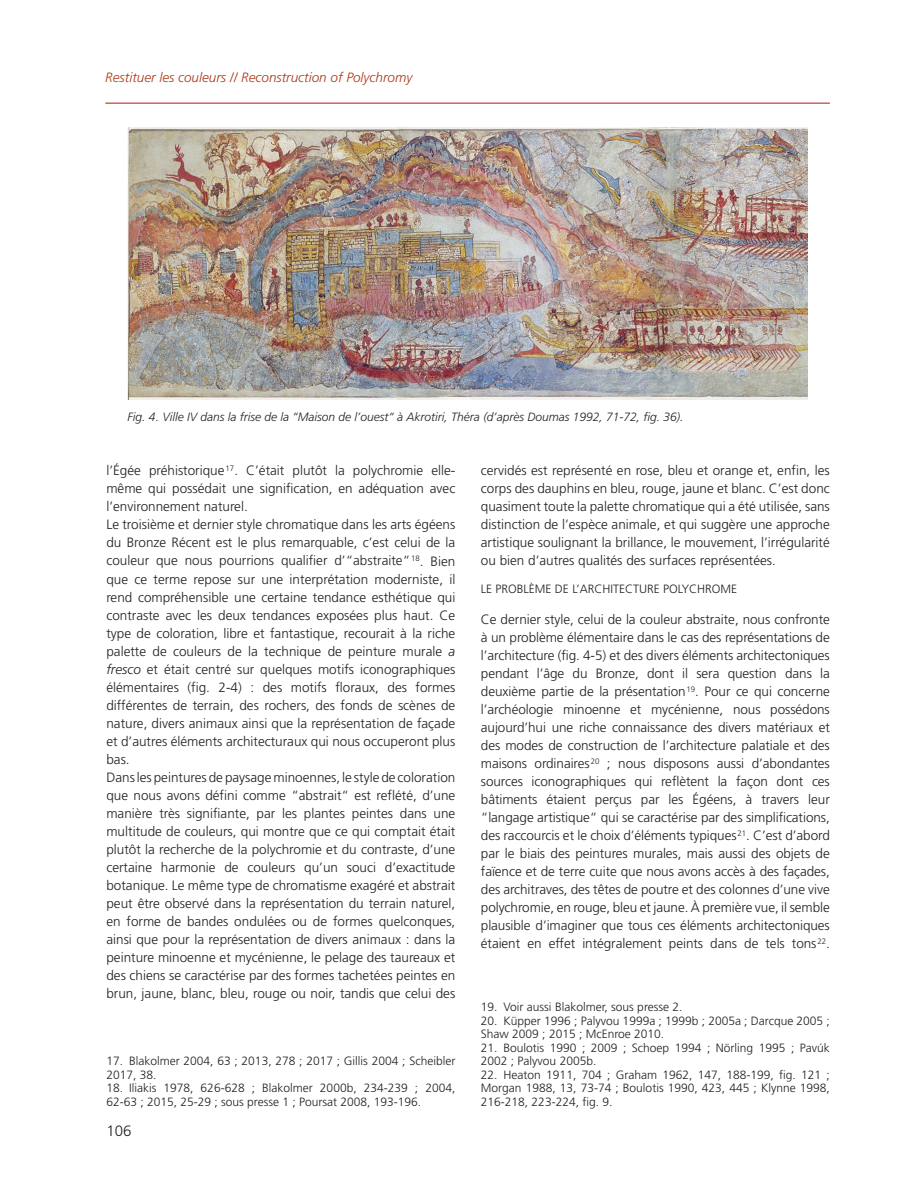
<style>
.page{position:relative;width:915px;height:1191px;background:#fff}
.page>*{position:absolute;margin:0;border:0;box-sizing:border-box;transform-origin:0 0}
.t1{font:300 15px "Frutiger";color:#231f20}
.t2{font:300 13.5px/18px "Frutiger LT Std";color:#231f20;text-align:justify}
.t3{font:italic 300 13.5px "Frutiger LT Std";color:#ad371a}
.t4{font:300 12px/13.5px "Frutiger LT Std";color:#231f20}
.t5{font:italic 300 12px "Frutiger LT Std";color:#231f20}
.s1{font-style:italic}
</style>
<div class="page">
<hr style="left:105px;top:103px;width:724px;height:1px;background:#ad371a">
<img style="left:128px;top:128px;width:679px;height:271px">
<p class="t3" style="left:105px;top:70px;width:308px">Restituer les couleurs // Reconstruction of Polychromy</p>
<p class="t5" style="left:128px;top:410px;width:557px">Fig. 4. Ville IV dans la frise de la “Maison de l’ouest“ à Akrotiri, Théra (d’après Doumas 1992, 71-72, fig. 36).</p>
<p class="t2" style="left:106px;top:462px;width:350px;text-align:left">l’Égée préhistorique<sup>17</sup>. C’était plutôt la polychromie elle&shy;même qui possédait une signification, en adéquation avec l’environnement naturel.<br>Le troisième et dernier style chromatique dans les arts égéens du Bronze Récent est le plus remarquable, c’est celui de la couleur que nous pourrions qualifier d’“abstraite“<sup>18</sup>. Bien que ce terme repose sur une interprétation moderniste, il rend compréhensible une certaine tendance esthétique qui contraste avec les deux tendances exposées plus haut. Ce type de coloration, libre et fantastique, recourait à la riche palette de couleurs de la technique de peinture murale <span class="s1">a fresco</span> et était centré sur quelques motifs iconographiques élémentaires (fig. 2-4) : des motifs floraux, des formes différentes de terrain, des rochers, des fonds de scènes de nature, divers animaux ainsi que la représentation de façade et d’autres éléments architecturaux qui nous occuperont plus bas.<br>Dans les peintures de paysage minoennes, le style de coloration que nous avons défini comme “abstrait“ est reflété, d’une manière très signifiante, par les plantes peintes dans une multitude de couleurs, qui montre que ce qui comptait était plutôt la recherche de la polychromie et du contraste, d’une certaine harmonie de couleurs qu’un souci d’exactitude botanique. Le même type de chromatisme exagéré et abstrait peut être observé dans la représentation du terrain naturel, en forme de bandes ondulées ou de formes quelconques, ainsi que pour la représentation de divers animaux : dans la peinture minoenne et mycénienne, le pelage des taureaux et des chiens se caractérise par des formes tachetées peintes en brun, jaune, blanc, bleu, rouge ou noir, tandis que celui des</p>
<p class="t4" style="left:106px;top:1054px;width:350px">17. Blakolmer 2004, 63 ; 2013, 278 ; 2017 ; Gillis 2004 ; Scheibler<br>2017, 38.</p>
<p class="t4" style="left:106px;top:1081px;width:350px">18. Iliakis 1978, 626-628 ; Blakolmer 2000b, 234-239 ; 2004,<br>62‑63 ; 2015, 25-29 ; sous presse 1 ; Poursat 2008, 193-196.</p>
<p class="t1" style="left:106px;top:1122px;width:27px">106</p>
<p class="t2" style="left:480px;top:462px;width:350px">cervidés est représenté en rose, bleu et orange et, enfin, les corps des dauphins en bleu, rouge, jaune et blanc. C’est donc quasiment toute la palette chromatique qui a été utilisée, sans distinction de l’espèce animale, et qui suggère une approche artistique soulignant la brillance, le mouvement, l’irrégularité ou bien d’autres qualités des surfaces représentées.</p>
<p class="t4" style="left:480px;top:582px;width:258px">LE PROBLÈME DE L’ARCHITECTURE POLYCHROME</p>
<p class="t2" style="left:480px;top:610px;width:350px">Ce dernier style, celui de la couleur abstraite, nous confronte à un problème élémentaire dans le cas des représentations de l’architecture (fig. 4-5) et des divers éléments architectoniques pendant l’âge du Bronze, dont il sera question dans la deuxième partie de la présentation<sup>19</sup>. Pour ce qui concerne l’archéologie minoenne et mycénienne, nous possédons aujourd’hui une riche connaissance des divers matériaux et des modes de construction de l’architecture palatiale et des maisons ordinaires<sup>20</sup> ; nous disposons aussi d’abondantes sources iconographiques qui reflètent la façon dont ces bâtiments étaient perçus par les Égéens, à travers leur “langage artistique“ qui se caractérise par des simplifications, des raccourcis et le choix d’éléments typiques<sup>21</sup>. C’est d’abord par le biais des peintures murales, mais aussi des objets de faïence et de terre cuite que nous avons accès à des façades, des architraves, des têtes de poutre et des colonnes d’une vive polychromie, en rouge, bleu et jaune. À première vue, il semble plausible d’imaginer que tous ces éléments architectoniques étaient en effet intégralement peints dans de tels tons<sup>22</sup>.</p>
<p class="t4" style="left:480px;top:1000px;width:203px">19. Voir aussi Blakolmer, sous presse 2.</p>
<p class="t4" style="left:480px;top:1014px;width:350px">20. Küpper 1996 ; Palyvou 1999a ; 1999b ; 2005a ; Darcque 2005 ;<br>Shaw 2009 ; 2015 ; McEnroe 2010.</p>
<p class="t4" style="left:480px;top:1041px;width:350px">21. Boulotis 1990 ; 2009 ; Schoep 1994 ; Nörling 1995 ; Pavúk<br>2002 ; Palyvou 2005b.</p>
<p class="t4" style="left:480px;top:1068px;width:350px;text-align:justify">22. Heaton 1911, 704 ; Graham 1962, 147, 188-199, fig. 121 ; Morgan 1988, 13, 73-74 ; Boulotis 1990, 423, 445 ; Klynne 1998, 216-218, 223-224, fig. 9.</p>
</div>
